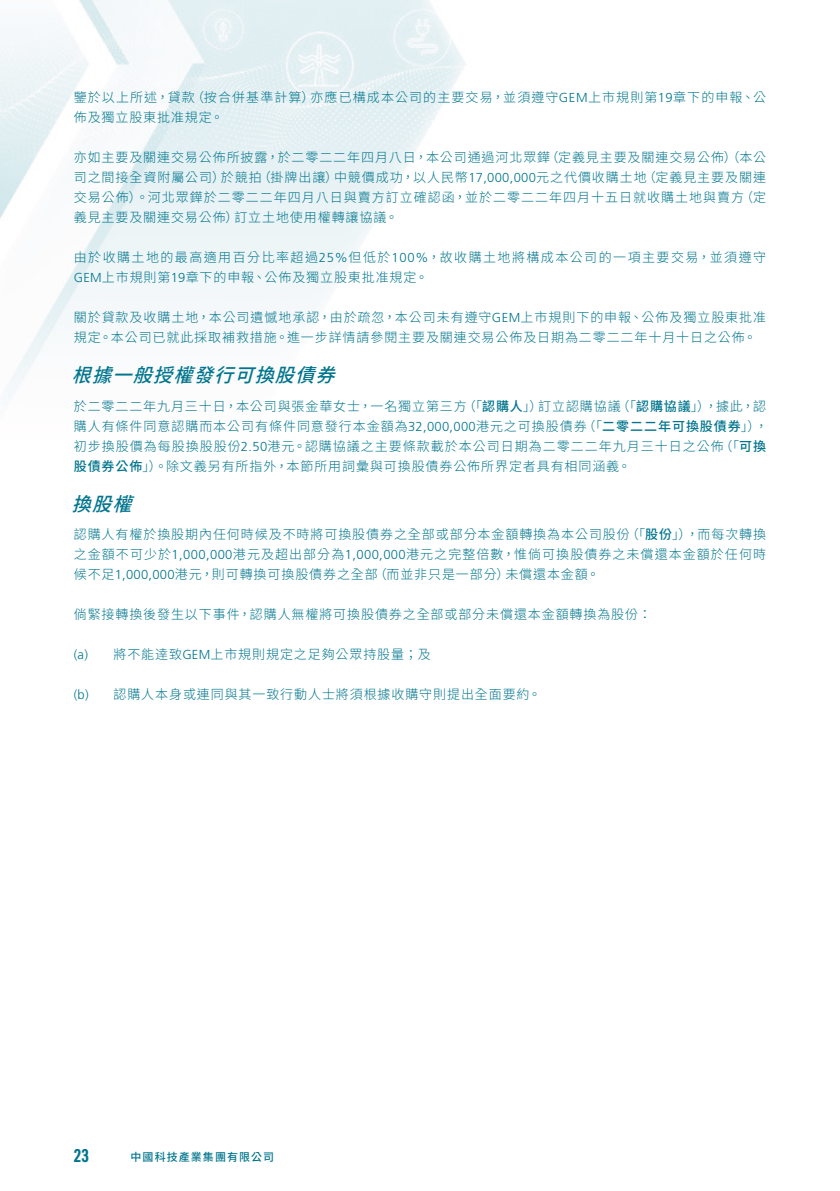
<style>
.page{position:relative;width:840px;height:1191px;background:#fff}
.page>*{position:absolute;margin:0;border:0;box-sizing:border-box;transform-origin:0 0}
.Heading_3{font:italic 500 19px "Source Han Sans TC";color:#00758d}
.t1{font:700 18px "URWDIN Cond";color:#00758d}
.Body_Text{font:300 13px/20px "Source Han Sans TC";letter-spacing:.07em;color:#00758d}
.Body_Text-2{font:300 13px/20px "Source Han Sans TC";letter-spacing:.11em;color:#00758d}
.t2{font:500 11px "Source Han Sans TC";letter-spacing:.095em;color:#00758d}
.s1{font-family:"Frutiger LT Std"}
.s2{font-weight:500}
</style>
<div class="page">
<img style="left:0;top:0;width:466px;height:391px">
<p class="Body_Text" style="left:74px;top:88px;width:693px">鑒於以上所述，貸款（按合併基準計算）亦應已構成本公司的主要交易，並須遵守<span class="s1">GEM</span>上市規則第<span class="s1">19</span>章下的申報、公佈及獨立股東批准規定。</p>
<p class="Body_Text" style="left:74px;top:148px;width:693px;text-align:justify">亦如主要及關連交易公佈所披露，於二零二二年四月八日，本公司通過河北眾鏵（定義見主要及關連交易公佈）（本公司之間接全資附屬公司）於競拍（掛牌出讓）中競價成功，以人民幣<span class="s1">17,000,000</span>元之代價收購土地（定義見主要及關連交易公佈）。河北眾鏵於二零二二年四月八日與賣方訂立確認函，並於二零二二年四月十五日就收購土地與賣方（定義見主要及關連交易公佈）訂立土地使用權轉讓協議。</p>
<p class="Body_Text-2" style="left:74px;top:248px;width:693px">由於收購土地的最高適用百分比率超過<span class="s1">25%</span>但低於<span class="s1">100%</span>，故收購土地將構成本公司的一項主要交易，並須遵守<br><span class="s1">GEM</span>上市規則第<span class="s1">19</span>章下的申報、公佈及獨立股東批准規定。</p>
<p class="Body_Text" style="left:74px;top:308px;width:693px">關於貸款及收購土地，本公司遺憾地承認，由於疏忽，本公司未有遵守<span class="s1">GEM</span>上市規則下的申報、公佈及獨立股東批准規定。本公司已就此採取補救措施。進一步詳情請參閱主要及關連交易公佈及日期為二零二二年十月十日之公佈。</p>
<p class="Heading_3" style="left:72px;top:364px;width:279px">根據一般授權發行可換股債券</p>
<p class="Body_Text" style="left:74px;top:396px;width:695px">於二零二二年九月三十日，本公司與張金華女士，一名獨立第三方（「<span class="s2">認購人</span>」）訂立認購協議（「<span class="s2">認購協議</span>」），據此，認購人有條件同意認購而本公司有條件同意發行本金額為<span class="s1">32,000,000</span>港元之可換股債券（「<span class="s2">二零二二年可換股債券</span>」），初步換股價為每股換股股份<span class="s1">2.50</span>港元。認購協議之主要條款載於本公司日期為二零二二年九月三十日之公佈（「<span class="s2">可換股債券公佈</span>」）。除文義另有所指外，本節所用詞彙與可換股債券公佈所界定者具有相同涵義。</p>
<p class="Heading_3" style="left:72px;top:493px;width:76px">換股權</p>
<p class="Body_Text" style="left:74px;top:525px;width:693px;text-align:justify">認購人有權於換股期內任何時候及不時將可換股債券之全部或部分本金額轉換為本公司股份（「<span class="s2">股份</span>」），而每次轉換之金額不可少於<span class="s1">1,000,000</span>港元及超出部分為<span class="s1">1,000,000</span>港元之完整倍數，惟倘可換股債券之未償還本金額於任何時候不足<span class="s1">1,000,000</span>港元，則可轉換可換股債券之全部（而並非只是一部分）未償還本金額。</p>
<p class="Body_Text" style="left:74px;top:605px;width:579px">倘緊接轉換後發生以下事件，認購人無權將可換股債券之全部或部分未償還本金額轉換為股份：</p>
<p class="Body_Text" style="left:74px;top:645px;width:358px"><span class="s1">(a)</span> 將不能逹致<span class="s1">GEM</span>上市規則規定之足夠公眾持股量；及</p>
<p class="Body_Text" style="left:74px;top:685px;width:468px"><span class="s1">(b)</span> 認購人本身或連同與其一致行動人士將須根據收購守則提出全面要約。</p>
<h2 class="t1" style="left:74px;top:1143px;width:17px">23</h2>
<p class="t2" style="left:130px;top:1151px;width:145px">中國科技產業集團有限公司</p>
</div>
